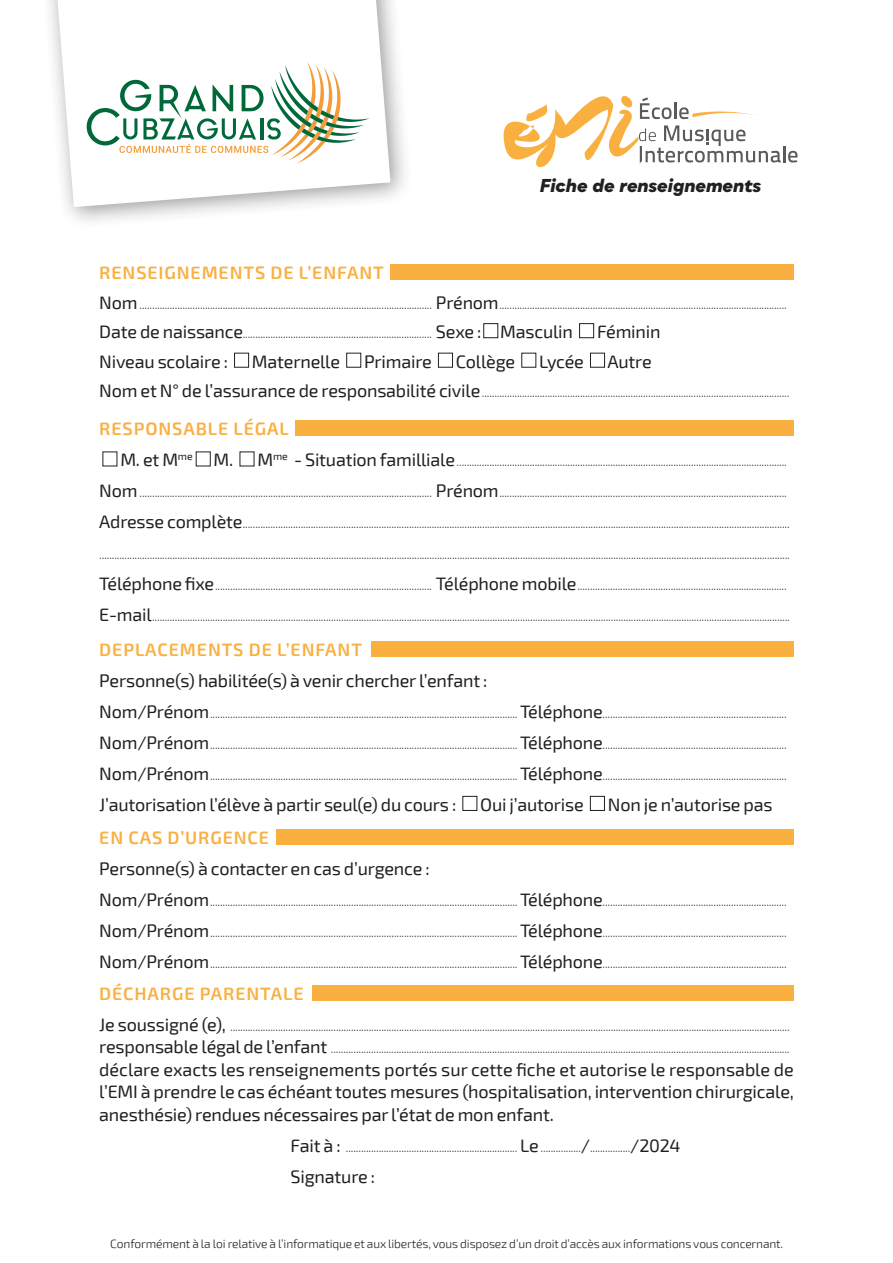
<style>
.page{position:relative;width:893px;height:1263px;background:#fff}
.page>*{position:absolute;margin:0;border:0;box-sizing:border-box;transform-origin:0 0}
.t1{font:18px/22.5px "Exo 2";letter-spacing:-.01em;color:#231f20;text-align:justify}
.t2{font:600 18px "Exo 2";letter-spacing:.05em;color:#f9b041}
.t3{font:italic 800 18px "Qualion";color:#231f20}
.t4{font:300 12px/22.5px "Exo 2";letter-spacing:-.01em;color:#231f20}
.s1{font-weight:400;font-size:18px}
</style>
<div class="page">
<div style="left:40px;top:0;width:373px;height:230px;background:#231f20;opacity:.45"></div>
<svg style="left:57px;top:0;width:333px;height:207px"></svg>
<svg style="left:87px;top:62px;width:283px;height:102px"></svg>
<svg style="left:504px;top:96px;width:294px;height:71px"></svg>
<div style="left:483px;top:323px;width:15px;height:15px;border:1px solid #231f20"></div>
<div style="left:579px;top:323px;width:15px;height:15px;border:1px solid #231f20"></div>
<div style="left:234px;top:353px;width:15px;height:15px;border:1px solid #231f20"></div>
<div style="left:346px;top:353px;width:15px;height:15px;border:1px solid #231f20"></div>
<div style="left:438px;top:353px;width:15px;height:15px;border:1px solid #231f20"></div>
<div style="left:521px;top:353px;width:15px;height:15px;border:1px solid #231f20"></div>
<div style="left:590px;top:353px;width:15px;height:15px;border:1px solid #231f20"></div>
<div style="left:196px;top:451px;width:15px;height:15px;border:1px solid #231f20"></div>
<div style="left:462px;top:796px;width:15px;height:15px;border:1px solid #231f20"></div>
<div style="left:590px;top:796px;width:15px;height:15px;border:1px solid #231f20"></div>
<div style="left:390px;top:264px;width:404px;height:16px;background:#f9b041"></div>
<div style="left:295px;top:421px;width:499px;height:15px;background:#f9b041"></div>
<div style="left:371px;top:641px;width:423px;height:16px;background:#f9b041"></div>
<div style="left:276px;top:829px;width:518px;height:16px;background:#f9b041"></div>
<div style="left:312px;top:985px;width:482px;height:16px;background:#f9b041"></div>
<p class="t3" style="left:540px;top:175px;width:223px">Fiche de renseignements</p>
<p class="t2" style="left:99px;top:262px;width:286px">RENSEIGNEMENTS DE L’ENFANT</p>
<p class="t4" style="left:99px;top:293px;width:689px"><span class="s1">Nom</span> .................................................................................................................... <span class="s1">Prénom</span>..................................................................................................................</p>
<p class="t4" style="left:99px;top:323px;width:475px"><span class="s1">Date de naissance</span>........................................................................... <span class="s1">Sexe : Masculin</span></p>
<p class="t1" style="left:597px;top:321px;width:65px">Féminin</p>
<p class="t1" style="left:99px;top:350px;width:130px">Niveau scolaire :</p>
<p class="t1" style="left:252px;top:350px;width:90px">Maternelle</p>
<p class="t1" style="left:364px;top:350px;width:69px">Primaire</p>
<p class="t1" style="left:456px;top:350px;width:61px">Collège</p>
<p class="t1" style="left:539px;top:350px;width:46px">Lycée</p>
<p class="t1" style="left:607px;top:350px;width:46px">Autre</p>
<p class="t4" style="left:99px;top:382px;width:692px"><span class="s1">Nom et N° de l’assurance de responsabilité civile</span>..........................................................................................................................</p>
<p class="t2" style="left:99px;top:418px;width:191px">RESPONSABLE LÉGAL</p>
<p class="t1" style="left:120px;top:449px;width:115px">M. et M<sup>me</sup> M.</p>
<p class="t4" style="left:257px;top:451px;width:531px"><span class="s1">M</span><sup>me</sup> <span class="s1">- Situation familliale</span>...................................................................................................................................</p>
<p class="t4" style="left:99px;top:482px;width:689px"><span class="s1">Nom</span> .................................................................................................................... <span class="s1">Prénom</span>..................................................................................................................</p>
<p class="t4" style="left:99px;top:513px;width:692px"><span class="s1">Adresse complète</span>.........................................................................................................................................................................................................................</p>
<p class="t4" style="left:99px;top:544px;width:692px">..................................................................................................................................................................................................................................................................................</p>
<p class="t4" style="left:99px;top:575px;width:689px"><span class="s1">Téléphone fixe</span>...................................................................................... <span class="s1">Téléphone mobile</span>...................................................................................</p>
<p class="t4" style="left:99px;top:606px;width:692px"><span class="s1">E-mail</span>.............................................................................................................................................................................................................................................................</p>
<p class="t2" style="left:99px;top:639px;width:264px">DEPLACEMENTS DE L’ENFANT</p>
<p class="t1" style="left:99px;top:670px;width:390px">Personne(s) habilitée(s) à venir chercher l’enfant :</p>
<p class="t4" style="left:99px;top:703px;width:689px"><span class="s1">Nom/Prénom</span>.......................................................................................................................... <span class="s1">Téléphone</span>.........................................................................</p>
<p class="t4" style="left:99px;top:734px;width:689px"><span class="s1">Nom/Prénom</span>.......................................................................................................................... <span class="s1">Téléphone</span>.........................................................................</p>
<p class="t4" style="left:99px;top:765px;width:689px"><span class="s1">Nom/Prénom</span>.......................................................................................................................... <span class="s1">Téléphone</span>.........................................................................</p>
<p class="t1" style="left:99px;top:794px;width:358px">J’autorisation l’élève à partir seul(e) du cours :</p>
<p class="t1" style="left:480px;top:794px;width:105px">Oui j’autorise</p>
<p class="t1" style="left:608px;top:794px;width:166px">Non je n’autorise pas</p>
<p class="t2" style="left:99px;top:827px;width:171px">EN CAS D’URGENCE</p>
<p class="t1" style="left:99px;top:858px;width:332px">Personne(s) à contacter en cas d’urgence :</p>
<p class="t4" style="left:99px;top:891px;width:689px"><span class="s1">Nom/Prénom</span>.......................................................................................................................... <span class="s1">Téléphone</span>.........................................................................</p>
<p class="t4" style="left:99px;top:922px;width:689px"><span class="s1">Nom/Prénom</span>.......................................................................................................................... <span class="s1">Téléphone</span>.........................................................................</p>
<p class="t4" style="left:99px;top:953px;width:689px"><span class="s1">Nom/Prénom</span>.......................................................................................................................... <span class="s1">Téléphone</span>.........................................................................</p>
<p class="t2" style="left:99px;top:983px;width:206px">DÉCHARGE PARENTALE</p>
<p class="t4" style="left:99px;top:1016px;width:692px"><span class="s1">Je soussigné (e),</span> .............................................................................................................................................................................................................................. <span class="s1">responsable légal de l’enfant</span> ......................................................................................................................................................................................</p>
<p class="t1" style="left:99px;top:1059px;width:696px">déclare exacts les renseignements portés sur cette fiche et autorise le responsable de l’EMI à prendre le cas échéant toutes mesures (hospitalisation, intervention chirurgicale, anesthésie) rendues nécessaires par l’état de mon enfant.</p>
<p class="t4" style="left:291px;top:1137px;width:391px"><span class="s1">Fait à :</span> .................................................................... <span class="s1">Le</span> ................<span class="s1">/</span>................<span class="s1">/2024</span></p>
<p class="t1" style="left:291px;top:1166px;width:86px">Signature :</p>
<p class="t4" style="left:110px;top:1233px;width:674px">Conformément à la loi relative à l’informatique et aux libertés, vous disposez d’un droit d’accès aux informations vous concernant.</p>
</div>
